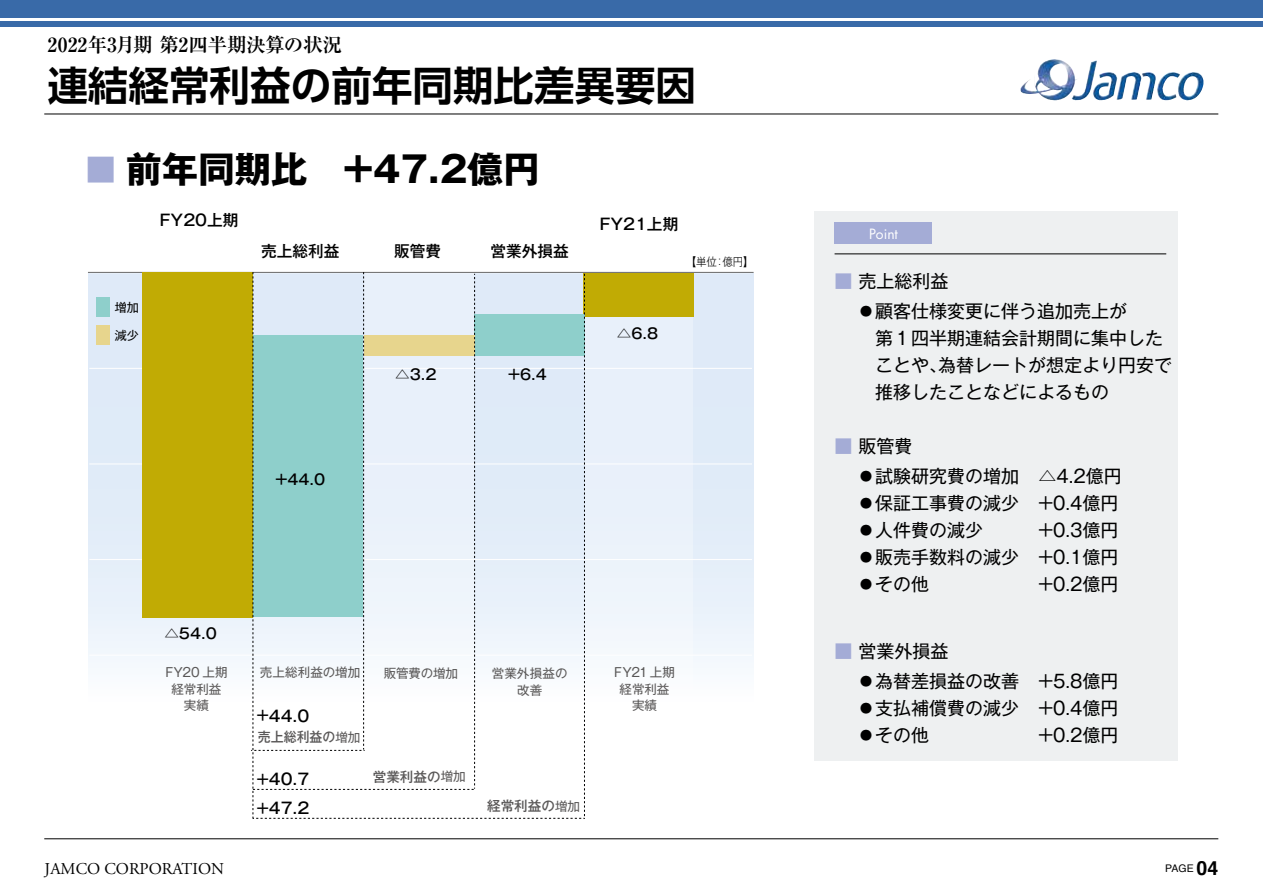
<style>
.page{position:relative;width:1263px;height:893px;background:#fff}
.page>*{position:absolute;margin:0;border:0;box-sizing:border-box;transform-origin:0 0}
.t1{font:700 40.5px "UD Shin Go Pro De";color:#000}
.t2{font:700 36.3px "Gothic MB101 Pro";color:#000}
.t3{font:700 30px "Gothic MB101 Pro De";color:#a4acd6}
.t4{font:700 19.5px "Ryumin Pro";letter-spacing:-.01em;color:#000}
.t5{font:700 19.5px "Helvetica";color:#000}
.t6{font:18px/27px "Gothic MB101 Pro";color:#000}
.t7{font:16.5px "Adobe Garamond Pro";color:#000}
.t8{font:500 15.6px/29.2px "Gothic MB101 Pro";color:#000}
.t9{font:500 14.7px "Gothic MB101 Pro";color:#000}
.t10{font:13.8px "Futura";color:#fff}
.t11{font:500 13.65px "Gothic MB101 Pro";color:#595757}
.t12{font:500 13.65px "Gothic MB101 Pro";color:#595757;scale:.95 1}
.t13{font:12.6px/16.6px "Gothic MB101 Pro";color:#595757;text-align:center}
.t14{font:12.15px "Gothic MB101 Pro";color:#000}
.t15{font:300 11.1px "Gothic MB101 Pro";color:#000;scale:.94 1}
.t16{font:10.5px "Helvetica";color:#000}
.s1{font-size:14.7px}
.s2{font-weight:400;font-size:12.6px}
.s3{color:#a4acd6}
</style>
<div class="page">
<img style="left:1020px;top:59px;width:57px;height:41px">
<hr style="left:44px;top:114px;width:1174px;height:1px;background:#000">
<hr style="left:44px;top:838px;width:1174px;height:1px;background:#000">
<div style="left:1px;top:21px;width:1262px;height:6px;background:#396aa8"></div>
<div style="left:0;top:0;width:1262px;height:17px;background:#396aa8"></div>
<div style="left:88px;top:274px;width:666px;height:432px;background:linear-gradient(to bottom,#d8e6f6,#f2f7fc)"></div>
<svg style="left:585px;top:271px;width:107px;height:434px;fill:#e9f1fa"></svg>
<hr style="left:89px;top:368px;width:663px;height:1px;background:#fff">
<hr style="left:89px;top:464px;width:663px;height:1px;background:#fff">
<hr style="left:89px;top:559px;width:663px;height:1px;background:#fff">
<hr style="left:89px;top:655px;width:663px;height:1px;background:#fff">
<hr style="left:88px;top:272px;width:666px;height:1px;background:#000">
<div style="left:142px;top:272px;width:110px;height:345px;background:#c1ab04"></div>
<div style="left:584px;top:273px;width:110px;height:44px;background:#c1ab04"></div>
<svg style="left:251px;top:272px;width:334px;height:547px"></svg>
<div style="left:97px;top:297px;width:13px;height:20px;background:#8ecfcb"></div>
<div style="left:97px;top:325px;width:13px;height:20px;background:#e7d58d"></div>
<div style="left:814px;top:211px;width:364px;height:550px;background:#eef0f1"></div>
<div style="left:834px;top:223px;width:98px;height:21px;background:#a4acd6"></div>
<hr style="left:834px;top:253px;width:332px;height:1px;background:#000">
<p class="t4" style="left:47px;top:30px;width:296px">2022年3月期第2四半期決算の状況</p>
<h1 class="t1" style="left:47px;top:53px;width:650px">連結経常利益の前年同期比差異要因</h1>
<h3 class="t3" style="left:86px;top:144px;width:31px">■</h3>
<h2 class="t2" style="left:126px;top:139px;width:416px">前年同期比　+47.２億円</h2>
<p class="t8" style="left:160px;top:204px;width:80px">FY20上期</p>
<p class="t8" style="left:261px;top:235px;width:80px">売上総利益</p>
<p class="t8" style="left:394px;top:235px;width:49px">販管費</p>
<p class="t8" style="left:491px;top:235px;width:80px">営業外損益</p>
<p class="t14" style="left:115px;top:297px;width:26px">増加</p>
<p class="t14" style="left:115px;top:325px;width:26px">減少</p>
<p class="t9" style="left:395px;top:362px;width:43px">△3.2</p>
<p class="t9" style="left:507px;top:362px;width:42px">＋6.4</p>
<p class="t8" style="left:600px;top:208px;width:80px">FY21上期</p>
<p class="t15" style="left:686px;top:252px;width:35px">【単位</p>
<p class="t15" style="left:722px;top:252px;width:35px">億円】</p>
<p class="t15" style="left:714px;top:252px;width:13px">：</p>
<p class="t9" style="left:617px;top:322px;width:43px">△6.8</p>
<p class="t9" style="left:274px;top:467px;width:53px">＋44.0</p>
<p class="t9" style="left:164px;top:621px;width:54px">△54.0</p>
<p class="t13" style="left:260px;top:662px;width:102px">売上総利益の増加</p>
<p class="t8" style="left:256px;top:699px;width:55px"><span class="s1">＋</span>44.0</p>
<p class="t13" style="left:165px;top:662px;width:64px">FY20 上期経常利益実績</p>
<p class="t13" style="left:492px;top:663px;width:77px">営業外損益の</p>
<p class="t13" style="left:384px;top:663px;width:76px">販管費の増加</p>
<p class="t13" style="left:517px;top:680px;width:27px">改善</p>
<p class="t7" style="left:45px;top:858px;width:181px">JAMCO CORPORATION</p>
<p class="t12" style="left:258px;top:726px;width:109px">売上総利益の<span class="s2">増加</span></p>
<p class="t8" style="left:256px;top:762px;width:55px"><span class="s1">＋</span>40.7<span class="s1">＋</span>47.2</p>
<p class="t11" style="left:373px;top:765px;width:94px">営業利益の<span class="s2">増加</span></p>
<p class="t11" style="left:487px;top:795px;width:94px">経常利益の<span class="s2">増加</span></p>
<p class="t13" style="left:614px;top:662px;width:62px">FY21上期経常利益実績</p>
<p class="t10" style="left:869px;top:224px;width:30px">Point</p>
<p class="t6" style="left:857px;top:264px;width:271px;line-height:30px;text-indent:-22px"><span class="s3">■</span> 売上総利益<br>◦顧客仕様変更に伴う追加売上が</p>
<p class="t6" style="left:938px;top:322px;width:235px;text-indent:-63px">第１四半期連結会計期間に集中した為替レートが想定より円安で</p>
<p class="t6" style="left:875px;top:349px;width:235px">ことや、<br>推移したことなどによるもの</p>
<p class="t6" style="left:857px;top:429px;width:266px;line-height:30px;text-indent:-22px"><span class="s3">■</span> 販管費<br>◦試験研究費の増加　 △4.2億円</p>
<p class="t6" style="left:857px;top:487px;width:263px;text-align:right">◦保証工事費の減少　+0.4億円+0.3億円</p>
<p class="t6" style="left:857px;top:514px;width:145px">◦人件費の減少　</p>
<p class="t6" style="left:857px;top:541px;width:163px">◦販売手数料の減少</p>
<p class="t6" style="left:1038px;top:541px;width:81px">+0.1億円</p>
<p class="t6" style="left:857px;top:568px;width:73px">◦その他</p>
<p class="t6" style="left:1038px;top:568px;width:81px">+0.2億円</p>
<p class="t6" style="left:834px;top:635px;width:115px"><span class="s3">■</span> 営業外損益</p>
<p class="t6" style="left:857px;top:665px;width:163px">◦為替差損益の改善</p>
<p class="t6" style="left:1038px;top:665px;width:81px">+5.8億円</p>
<p class="t6" style="left:857px;top:692px;width:163px">◦支払補償費の減少</p>
<p class="t6" style="left:1038px;top:692px;width:81px">+0.4億円</p>
<p class="t6" style="left:857px;top:719px;width:73px">◦その他</p>
<p class="t6" style="left:1038px;top:719px;width:81px">+0.2億円</p>
<p class="t5" style="left:1196px;top:853px;width:23px">04</p>
<p class="t16" style="left:1165px;top:860px;width:30px">PAGE</p>
</div>
